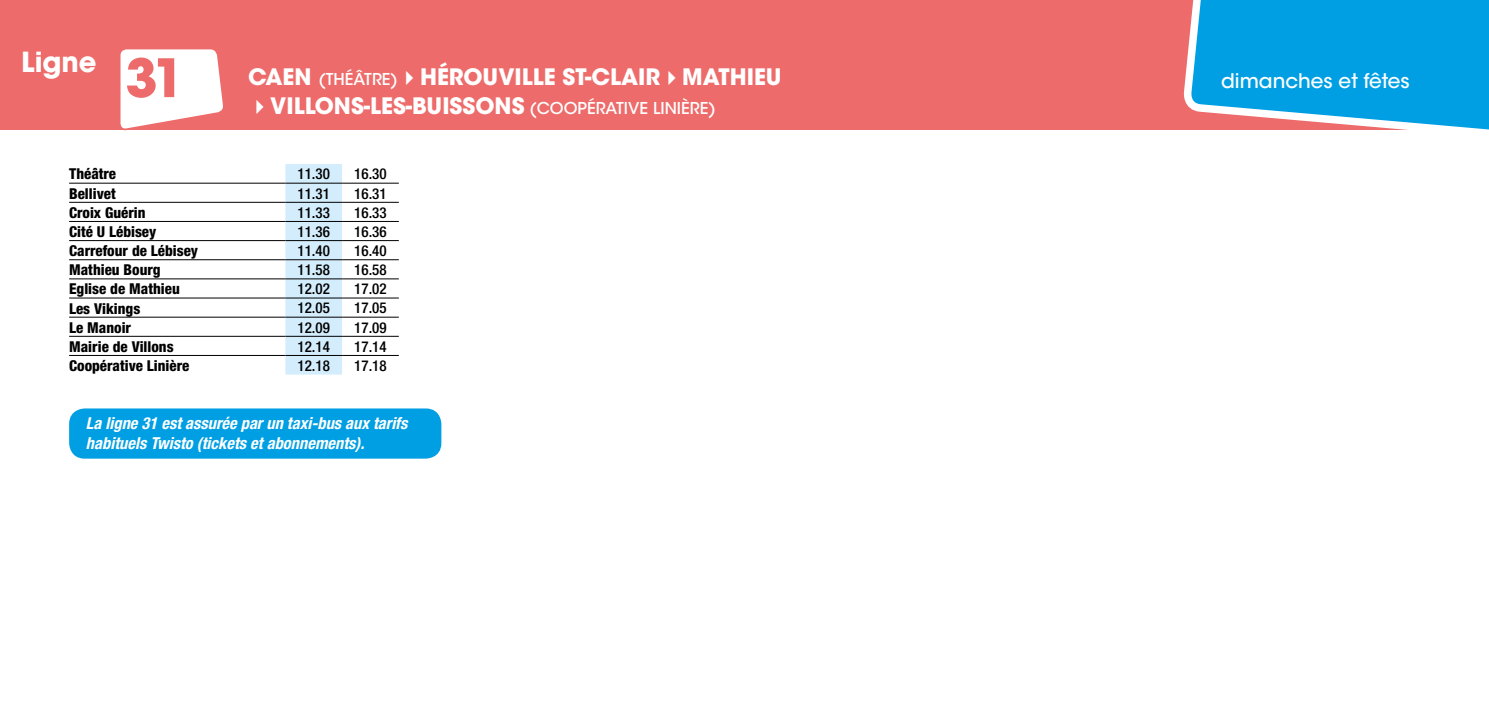
<style>
.page{position:relative;width:1489px;height:709px;background:#fff}
.page>*{position:absolute;margin:0;border:0;box-sizing:border-box;transform-origin:0 0}
.t1{font:700 52.5px "ITC Avant Garde Std";color:#ed6b6a}
.t2{font:700 27.5px "ITC Avant Garde Std";color:#fff}
.t3{font:700 22.5px "ITC Avant Garde Std";color:#fff}
.t4{font:500 20px "ITC Avant Garde Std";color:#fff}
.t5{font:italic 700 condensed 16.5px/19.8px "Helvetica Neue";color:#fff}
.t6{font:800 condensed 15px "Helvetica Neue";color:#000}
.t7{font:500 condensed 15px "Helvetica Neue";color:#000}
.s1{font-weight:500;font-size:16.25px}
</style>
<div class="page">
<div style="left:0;top:0;width:1488px;height:129px;background:#ed6b6a"></div>
<svg style="left:1179px;top:0;width:309px;height:130px;background:#25a1da"></svg>
<svg style="left:120px;top:49px;width:104px;height:82px;background:#fce7e7"></svg>
<div style="left:285px;top:164px;width:57px;height:210px;background:#d4edfc"></div>
<hr style="left:69px;top:183px;width:216px;height:1px;background:#000">
<hr style="left:285px;top:183px;width:57px;height:1px;background:#000">
<hr style="left:342px;top:183px;width:57px;height:1px;background:#000">
<hr style="left:69px;top:202px;width:216px;height:1px;background:#000">
<hr style="left:285px;top:202px;width:57px;height:1px;background:#000">
<hr style="left:342px;top:202px;width:57px;height:1px;background:#000">
<hr style="left:69px;top:221px;width:216px;height:1px;background:#000">
<hr style="left:285px;top:221px;width:57px;height:1px;background:#000">
<hr style="left:342px;top:221px;width:57px;height:1px;background:#000">
<hr style="left:69px;top:240px;width:216px;height:1px;background:#000">
<hr style="left:285px;top:240px;width:57px;height:1px;background:#000">
<hr style="left:342px;top:240px;width:57px;height:1px;background:#000">
<hr style="left:69px;top:259px;width:216px;height:1px;background:#000">
<hr style="left:285px;top:259px;width:57px;height:1px;background:#000">
<hr style="left:342px;top:259px;width:57px;height:1px;background:#000">
<hr style="left:69px;top:278px;width:216px;height:1px;background:#000">
<hr style="left:285px;top:278px;width:57px;height:1px;background:#000">
<hr style="left:342px;top:278px;width:57px;height:1px;background:#000">
<hr style="left:69px;top:297px;width:216px;height:1px;background:#000">
<hr style="left:285px;top:297px;width:57px;height:1px;background:#000">
<hr style="left:342px;top:297px;width:57px;height:1px;background:#000">
<hr style="left:69px;top:317px;width:216px;height:1px;background:#000">
<hr style="left:285px;top:317px;width:57px;height:1px;background:#000">
<hr style="left:342px;top:317px;width:57px;height:1px;background:#000">
<hr style="left:69px;top:336px;width:216px;height:1px;background:#000">
<hr style="left:285px;top:336px;width:57px;height:1px;background:#000">
<hr style="left:342px;top:336px;width:57px;height:1px;background:#000">
<hr style="left:69px;top:355px;width:216px;height:1px;background:#000">
<hr style="left:285px;top:355px;width:57px;height:1px;background:#000">
<hr style="left:342px;top:355px;width:57px;height:1px;background:#000">
<div style="left:69px;top:408px;width:372px;height:50px;background:#009fe3;border-radius:16px"></div>
<h2 class="t2" style="left:21px;top:44px;width:77px">Ligne</h2>
<h3 class="t3" style="left:248px;top:62px;width:535px">CAEN <span class="s1">(THÉÂTRE)</span>✔HÉROUVILLE ST-CLAIR✔MATHIEU</h3>
<h3 class="t3" style="left:248px;top:91px;width:469px">✔VILLONS-LES-BUISSONS <span class="s1">(COOPÉRATIVE LINIÈRE)</span></h3>
<h1 class="t1" style="left:125px;top:44px;width:61px">31</h1>
<p class="t6" style="left:69px;top:165px;width:49px">Théâtre</p>
<p class="t7" style="left:297px;top:165px;width:34px">11.30</p>
<p class="t7" style="left:354px;top:165px;width:34px">16.30</p>
<p class="t6" style="left:69px;top:184px;width:48px">Bellivet</p>
<p class="t7" style="left:297px;top:184px;width:34px">11.31</p>
<p class="t7" style="left:354px;top:184px;width:34px">16.31</p>
<p class="t6" style="left:69px;top:203px;width:78px">Croix Guérin</p>
<p class="t7" style="left:297px;top:203px;width:34px">11.33</p>
<p class="t7" style="left:354px;top:203px;width:34px">16.33</p>
<p class="t6" style="left:69px;top:222px;width:89px">Cité U Lébisey</p>
<p class="t7" style="left:297px;top:223px;width:34px">11.36</p>
<p class="t7" style="left:354px;top:223px;width:34px">16.36</p>
<p class="t6" style="left:69px;top:241px;width:130px">Carrefour de Lébisey</p>
<p class="t7" style="left:297px;top:242px;width:34px">11.40</p>
<p class="t7" style="left:354px;top:242px;width:34px">16.40</p>
<p class="t6" style="left:69px;top:261px;width:93px">Mathieu Bourg</p>
<p class="t7" style="left:297px;top:261px;width:34px">11.58</p>
<p class="t7" style="left:354px;top:261px;width:34px">16.58</p>
<p class="t6" style="left:69px;top:280px;width:112px">Eglise de Mathieu</p>
<p class="t7" style="left:297px;top:280px;width:34px">12.02</p>
<p class="t7" style="left:354px;top:280px;width:34px">17.02</p>
<p class="t6" style="left:69px;top:299px;width:73px">Les Vikings</p>
<p class="t7" style="left:297px;top:299px;width:34px">12.05</p>
<p class="t7" style="left:354px;top:299px;width:34px">17.05</p>
<p class="t6" style="left:69px;top:318px;width:63px">Le Manoir</p>
<p class="t7" style="left:297px;top:318px;width:34px">12.09</p>
<p class="t7" style="left:354px;top:318px;width:34px">17.09</p>
<p class="t6" style="left:69px;top:337px;width:106px">Mairie de Villons</p>
<p class="t7" style="left:297px;top:337px;width:34px">12.14</p>
<p class="t7" style="left:354px;top:337px;width:34px">17.14</p>
<p class="t6" style="left:69px;top:356px;width:122px">Coopérative Linière</p>
<p class="t7" style="left:297px;top:357px;width:34px">12.18</p>
<p class="t7" style="left:354px;top:357px;width:34px">17.18</p>
<p class="t5" style="left:86px;top:413px;width:323px">La ligne 31 est assurée par un taxi-bus aux tarifs habituels Twisto (tickets et abonnements).</p>
<h3 class="t4" style="left:1220px;top:68px;width:190px">dimanches et fêtes</h3>
</div>
